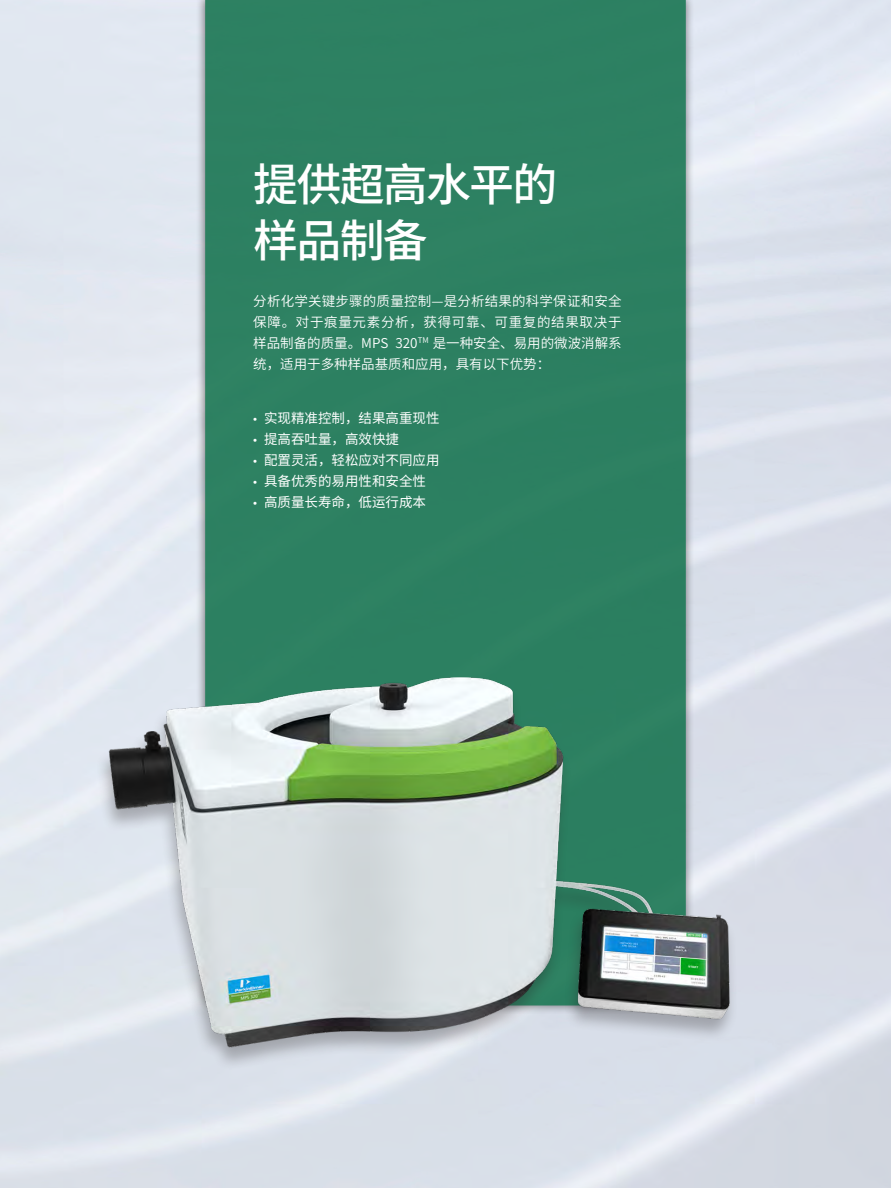
<style>
.page{position:relative;width:891px;height:1188px;background:#fff}
.page>*{position:absolute;margin:0;border:0;box-sizing:border-box;transform-origin:0 0}
.t1{font:500 45px "Source Han Sans CN";letter-spacing:-.04em;color:#fff}
.t2{font:13.5px/21px "Source Han Sans CN";color:#fff;text-align:justify}
.t3{font:13.5px "Source Han Sans CN";color:#fff}
.s1{font-family:"Myriad Pro";font-size:14.25px}
</style>
<div class="page">
<div style="left:196px;top:0;width:499px;height:1015px;background:#231f20;opacity:.75"></div>
<div style="left:205px;top:0;width:481px;height:613px;background:#2d8062"></div>
<img style="left:93px;top:613px;width:662px;height:476px">
<p class="t1" style="left:253px;top:159px;width:306px">提供超高水平的</p>
<p class="t1" style="left:253px;top:215px;width:176px">样品制备</p>
<p class="t2" style="left:253px;top:290px;width:370px">分析化学关键步骤的质量控制—是分析结果的科学保证和安全保障。对于痕量元素分析，获得可靠、可重复的结果取决于样品制备的质量。MPS 320<sup>TM</sup> 是一种安全、易用的微波消解系统，适用于多种样品基质和应用，具有以下优势：</p>
<p class="t3" style="left:253px;top:411px;width:188px"><span class="s1">•</span> 实现精准控制，结果高重现性</p>
<p class="t3" style="left:253px;top:432px;width:147px"><span class="s1">•</span> 提高吞吐量，高效快捷</p>
<p class="t3" style="left:253px;top:453px;width:188px"><span class="s1">•</span> 配置灵活，轻松应对不同应用</p>
<p class="t3" style="left:253px;top:474px;width:174px"><span class="s1">•</span> 具备优秀的易用性和安全性</p>
<p class="t3" style="left:253px;top:495px;width:174px"><span class="s1">•</span> 高质量长寿命，低运行成本</p>
</div>
